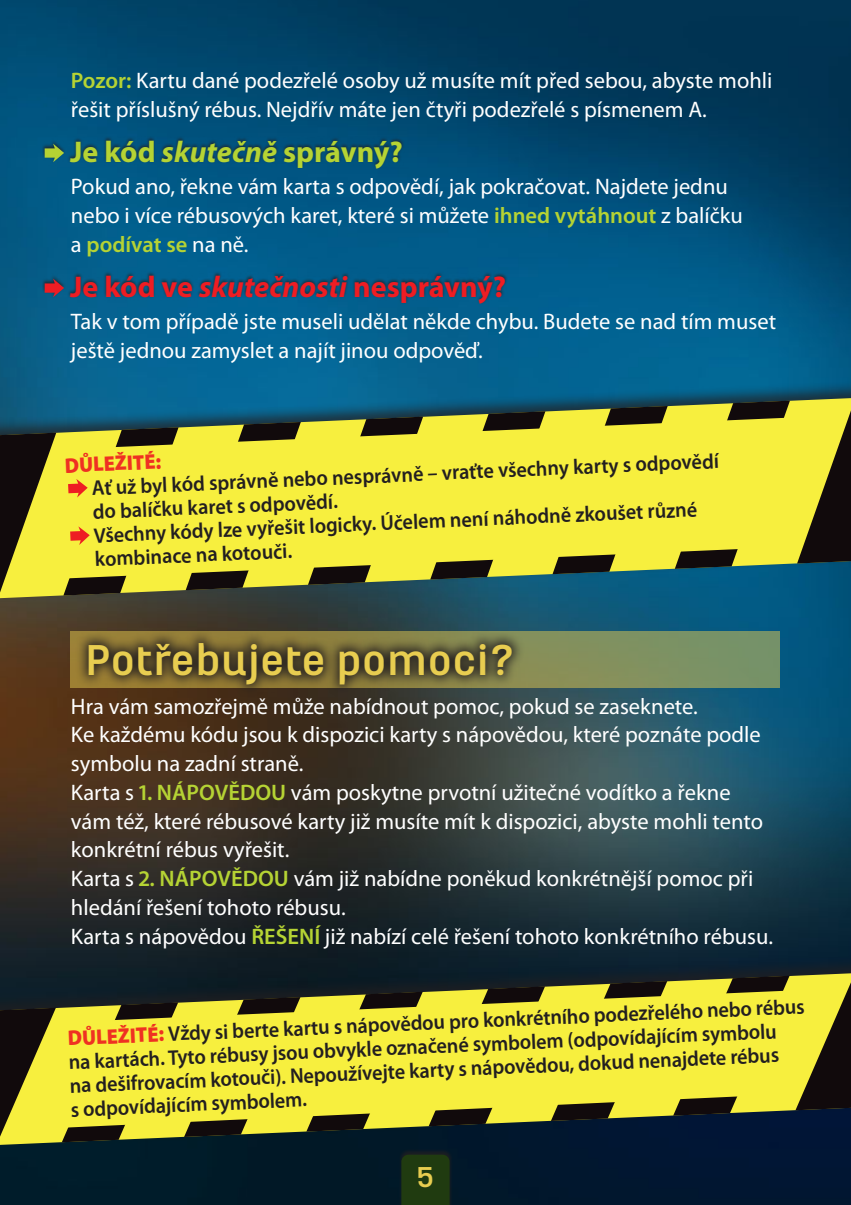
<style>
.page{position:relative;width:851px;height:1205px;background:#fff}
.page>*{position:absolute;margin:0;border:0;box-sizing:border-box;transform-origin:0 0}
.t1{font:700 45px "Marianina X Wd FY";color:#e8cd50}
.t2{font:700 30px "Myriad Pro";color:#ee1d23}
.t3{font:700 30px "Myriad Pro";color:#b5d334}
.t4{font:700 30px "Marianina X Wd FY";color:#e8cd50}
.t5{font:22.5px/28.8px "Myriad Pro";color:#fff}
.t6{font:600 21.25px/24.8px "Myriad Pro";color:#231f20;scale:.95 1}
.t7{font:900 21.25px "Myriad Pro";color:#ef3122;scale:.95 1}
.s1{font-weight:600;color:#b5d334}
.s2{font-style:italic}
.s3{font-weight:900;color:#ef3122}
</style>
<div class="page">
<img style="left:1px;top:0;width:849px;height:1205px">
<div style="left:0;top:952px;width:850px;height:199px;background:#231f20;opacity:.75"></div>
<svg style="left:1px;top:973px;width:849px;height:172px;background:#18282b"></svg>
<svg style="left:1px;top:1008px;width:55px;height:128px;background:#857e25"></svg>
<svg style="left:62px;top:1127px;width:116px;height:15px;background:#6a6824"></svg>
<svg style="left:184px;top:1127px;width:116px;height:10px"></svg>
<svg style="left:306px;top:1127px;width:116px;height:4px"></svg>
<svg style="left:428px;top:986px;width:117px;height:3px"></svg>
<svg style="left:551px;top:981px;width:116px;height:8px"></svg>
<svg style="left:673px;top:976px;width:116px;height:13px;background:#676223"></svg>
<svg style="left:795px;top:982px;width:55px;height:128px;background:#524b1a"></svg>
<svg style="left:60px;top:989px;width:766px;height:138px;background:#d2cc38"></svg>
<div style="left:0;top:377px;width:850px;height:225px;background:#231f20;opacity:.75"></div>
<svg style="left:1px;top:398px;width:849px;height:200px;background:#1d5f73"></svg>
<svg style="left:1px;top:433px;width:55px;height:159px;background:#857e25"></svg>
<svg style="left:186px;top:578px;width:115px;height:12px"></svg>
<svg style="left:308px;top:578px;width:115px;height:7px"></svg>
<svg style="left:430px;top:411px;width:115px;height:168px"></svg>
<svg style="left:552px;top:406px;width:115px;height:11px"></svg>
<svg style="left:674px;top:401px;width:115px;height:16px;background:#6e6c28"></svg>
<svg style="left:797px;top:410px;width:53px;height:153px;background:#817924"></svg>
<svg style="left:57px;top:417px;width:743px;height:161px;background:#dbd73d"></svg>
<svg style="left:63px;top:427px;width:115px;height:168px;background:#d9cf38"></svg>
<img style="left:0;top:0;width:1px;height:1205px">
<div style="left:399px;top:1149px;width:53px;height:56px;background:#231f20;opacity:.75"></div>
<div style="left:401px;top:1154px;width:48px;height:51px;background:#203b10"></div>
<div style="left:71px;top:631px;width:709px;height:57px;background:#7f9161"></div>
<div style="left:42px;top:136px;width:363px;height:33px;background:#231f20;opacity:.75"></div>
<svg style="left:45px;top:144px;width:19px;height:18px"></svg>
<div style="left:42px;top:271px;width:466px;height:33px;background:#231f20;opacity:.75"></div>
<svg style="left:45px;top:279px;width:19px;height:18px"></svg>
<svg style="left:76px;top:629px;width:448px;height:68px;background:#5e5430"></svg>
<p class="t5" style="left:71px;top:67px;width:703px"><span class="s1">Pozor:</span> Kartu dané podezřelé osoby už musíte mít před sebou, abyste mohli řešit příslušný rébus. Nejdřív máte jen čtyři podezřelé s písmenem A.</p>
<h2 class="t3" style="left:70px;top:141px;width:334px">Je kód <span class="s2">skutečně</span> správný?</h2>
<p class="t5" style="left:71px;top:173px;width:673px">Pokud ano, řekne vám karta s odpovědí, jak pokračovat. Najdete jednu nebo i více rébusových karet, které si můžete <span class="s1">ihned vytáhnout</span> z balíčku a <span class="s1">podívat se</span> na ně.</p>
<h2 class="t2" style="left:70px;top:276px;width:437px">Je kód ve <span class="s2">skutečnosti</span> nesprávný?</h2>
<p class="t5" style="left:71px;top:308px;width:706px">Tak v tom případě jste museli udělat někde chybu. Budete se nad tím muset ještě jednou zamyslet a najít jinou odpověď.</p>
<p class="t7" style="left:64px;top:453px;width:103px;rotate:-2deg">DŮLEŽITÉ:</p>
<p class="t6" style="left:91px;top:473px;width:662px;line-height:25.5px;rotate:-2deg">Ať už byl kód správně nebo nesprávně – vraťte všechny karty s odpovědí do balíčku karet s odpovědí.</p>
<p class="t6" style="left:93px;top:521px;width:637px;rotate:-2deg">Všechny kódy lze vyřešit logicky. Účelem není náhodně zkoušet různé kombinace na kotouči.</p>
<h1 class="t1" style="left:85px;top:642px;width:431px">Potřebujete pomoci?</h1>
<p class="t5" style="left:71px;top:692px;width:703px">Hra vám samozřejmě může nabídnout pomoc, pokud se zaseknete.<br>Ke každému kódu jsou k dispozici karty s nápovědou, které poznáte podle symbolu na zadní straně.<br>Karta s <span class="s1">1. NÁPOVĚDOU</span> vám poskytne prvotní užitečné vodítko a řekne vám též, které rébusové karty již musíte mít k dispozici, abyste mohli tento konkrétní rébus vyřešit.<br>Karta s <span class="s1">2. NÁPOVĚDOU</span> vám již nabídne poněkud konkrétnější pomoc při hledání řešení tohoto rébusu.<br>Karta s nápovědou <span class="s1">ŘEŠENÍ</span> již nabízí celé řešení tohoto konkrétního rébusu.</p>
<p class="t6" style="left:67px;top:1023px;width:777px;rotate:-2deg"><span class="s3">DŮLEŽITÉ:</span> Vždy si berte kartu s nápovědou pro konkrétního podezřelého nebo rébus na kartách. Tyto rébusy jsou obvykle označené symbolem (odpovídajícím symbolu<br>na dešifrovacím kotouči). Nepoužívejte karty s nápovědou, dokud nenajdete rébus<br>s odpovídajícím symbolem.</p>
<h2 class="t4" style="left:416px;top:1166px;width:19px">5</h2>
</div>
